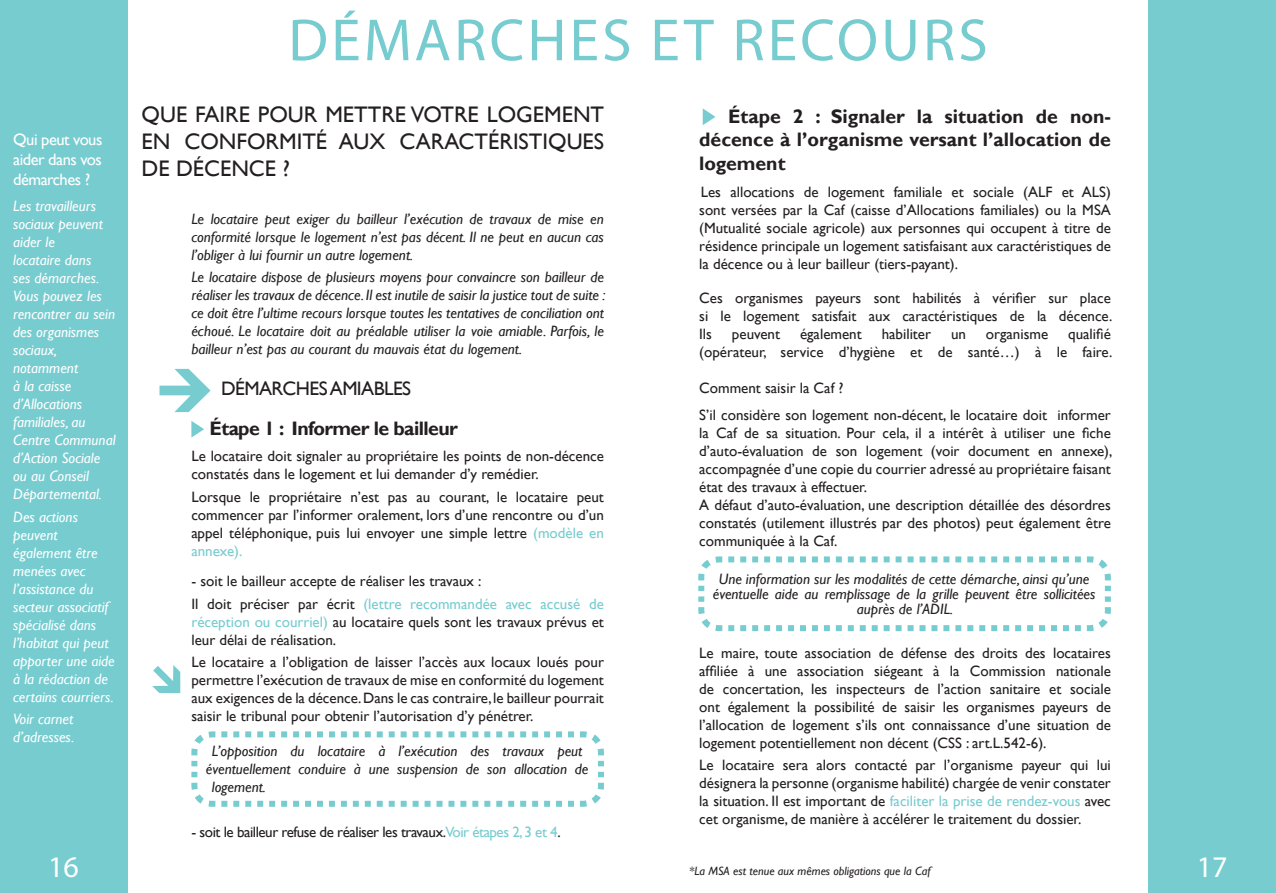
<style>
.page{position:relative;width:1276px;height:893px;background:#fff}
.page>*{position:absolute;margin:0;border:0;box-sizing:border-box;transform-origin:0 0}
.t1{font:60px "Myriad Pro";letter-spacing:.05em;color:#77ccd0}
.t2{font:30px "Myriad Pro";color:#fff}
.t3{font:22.5px/27px "Gill Sans";color:#231f20;text-align:justify}
.t4{font:700 19.5px/23.4px "Gill Sans";color:#231f20;text-align:justify}
.t5{font:700 19.5px "Gill Sans";letter-spacing:-.03em;color:#231f20}
.t6{font:19.5px "Gill Sans";letter-spacing:-.03em;color:#231f20}
.t7{font:16.5px/19.8px "Gill Sans";letter-spacing:-.03em;color:#fff;text-align:justify}
.t8{font:15px/18px "Gill Sans";color:#231f20;text-align:justify}
.t9{font:italic 15px/18px "Gill Sans";color:#231f20;text-align:justify}
.t10{font:italic 15px/18px "Gill Sans";color:#fff}
.t11{font:15px "Gill Sans";letter-spacing:-.03em;color:#231f20}
.t12{font:italic 12px "Gill Sans";color:#231f20}
.s1{color:#77ccd0}
</style>
<div class="page">
<div style="left:1148px;top:0;width:128px;height:893px;background:#77ccd0"></div>
<div style="left:0;top:0;width:128px;height:893px;background:#77ccd0"></div>
<svg style="left:191px;top:421px;width:13px;height:17px"></svg>
<svg style="left:152px;top:665px;width:28px;height:28px"></svg>
<svg style="left:159px;top:369px;width:51px;height:43px"></svg>
<svg style="left:703px;top:108px;width:12px;height:17px"></svg>
<svg style="left:698px;top:556px;width:413px;height:76px"></svg>
<svg style="left:191px;top:731px;width:413px;height:76px"></svg>
<p class="t1" style="left:288px;top:3px;width:701px">DÉMARCHES ET RECOURS</p>
<p class="t4" style="left:699px;top:105px;width:413px;text-indent:29px">Étape 2 : Signaler la situation de non&shy;décence à l’organisme versant l’allocation de logement</p>
<p class="t8" style="left:699px;top:184px;width:413px">Les allocations de logement familiale et sociale (ALF et ALS) sont versées par la Caf (caisse d’Allocations familiales) ou la MSA (Mutualité sociale agricole) aux personnes qui occupent à titre de résidence principale un logement satisfaisant aux caractéristiques de la décence ou à leur bailleur (tiers-payant).</p>
<p class="t8" style="left:699px;top:289px;width:415px">Ces organismes payeurs sont habilités à vérifier sur place si le logement satisfait aux caractéristiques de la décence.<br>Ils</p>
<p class="t3" style="left:142px;top:101px;width:464px">QUE FAIRE POUR METTRE VOTRE LOGEMENT EN CONFORMITÉ AUX CARACTÉRISTIQUES DE DÉCENCE ?</p>
<p class="t7" style="left:13px;top:130px;width:91px">Qui peut vous aider dans vos démarches ?</p>
<p class="t10" style="left:13px;top:198px;width:104px">Les travailleurs sociaux peuvent aider le<br>locataire dans<br>ses démarches.<br>Vous pouvez les rencontrer au sein des organismes sociaux, notamment<br>à la caisse d’Allocations familiales, au<br>Centre Communal d’Action Sociale ou au Conseil<br>Départemental.</p>
<p class="t10" style="left:13px;top:508px;width:103px">Des actions peuvent également être menées avec l’assistance du secteur associatif spécialisé dans l’habitat qui peut apporter une aide à la rédaction de certains courriers.</p>
<p class="t10" style="left:13px;top:710px;width:63px">Voir carnet d’adresses.</p>
<p class="t9" style="left:191px;top:210px;width:414px">Le locataire peut exiger du bailleur l’exécution de travaux de mise en conformité lorsque le logement n’est pas décent. Il ne peut en aucun cas l’obliger à lui fournir un autre logement.</p>
<p class="t9" style="left:191px;top:268px;width:415px">Le locataire dispose de plusieurs moyens pour convaincre son bailleur de réaliser les travaux de décence. Il est inutile de saisir la justice tout de suite : ce doit être l’ultime recours lorsque toutes les tentatives de conciliation ont échoué. Le locataire doit au préalable utiliser la voie amiable. Parfois, le bailleur n’est pas au courant du mauvais état du logement.</p>
<p class="t6" style="left:221px;top:377px;width:191px">DÉMARCHES AMIABLES</p>
<p class="t5" style="left:210px;top:417px;width:250px">Étape 1 : Informer le bailleur</p>
<p class="t8" style="left:191px;top:448px;width:414px">Le locataire doit signaler au propriétaire les points de non-décence constatés dans le logement et lui demander d’y remédier.</p>
<p class="t8" style="left:191px;top:488px;width:414px">Lorsque le propriétaire n’est pas au courant, le locataire peut commencer par l’informer oralement, lors d’une rencontre ou d’un appel téléphonique, puis lui envoyer une simple lettre <span class="s1">(modèle en annexe).</span></p>
<p class="t8" style="left:191px;top:573px;width:292px">- soit le bailleur accepte de réaliser les travaux :</p>
<p class="t8" style="left:191px;top:595px;width:414px">Il doit préciser par écrit <span class="s1">(lettre recommandée avec accusé de réception ou courriel)</span> au locataire quels sont les travaux prévus et leur délai de réalisation.</p>
<p class="t8" style="left:191px;top:653px;width:414px">Le locataire a l’obligation de laisser l’accès aux locaux loués pour permettre l’exécution de travaux de mise en conformité du logement aux exigences de la décence. Dans le cas contraire, le bailleur pourrait saisir le tribunal pour obtenir l’autorisation d’y pénétrer.</p>
<p class="t8" style="left:699px;top:325px;width:415px;text-align:right">qualifié<br>(opérateur, service d’hygiène et de santé…) à le faire.</p>
<p class="t8" style="left:699px;top:379px;width:146px">Comment saisir la Caf ?</p>
<p class="t8" style="left:699px;top:406px;width:415px">S’il considère son logement non-décent, le locataire doit informer la Caf de sa situation. Pour cela, il a intérêt à utiliser une fiche d’auto-évaluation de son logement (voir document en annexe), accompagnée d’une copie du courrier adressé au propriétaire faisant état des travaux à effectuer.</p>
<p class="t8" style="left:699px;top:496px;width:413px">A défaut d’auto-évaluation, une description détaillée des désordres constatés (utilement illustrés par des photos) peut également être communiquée à la Caf.</p>
<p class="t8" style="left:732px;top:325px;width:50px">peuvent</p>
<p class="t8" style="left:800px;top:325px;width:63px">également</p>
<p class="t8" style="left:881px;top:325px;width:51px">habiliter</p>
<p class="t8" style="left:951px;top:325px;width:16px">un</p>
<p class="t8" style="left:986px;top:325px;width:64px">organisme</p>
<p class="t9" style="left:713px;top:572px;width:384px;line-height:15px;text-align:center">Une information sur les modalités de cette démarche, ainsi qu’une éventuelle aide au remplissage de la grille peuvent être sollicitées auprès de l’ADIL.</p>
<p class="t8" style="left:699px;top:644px;width:413px">Le maire, toute association de défense des droits des locataires affiliée à une association siégeant à la Commission nationale de concertation, les inspecteurs de l’action sanitaire et sociale ont également la possibilité de saisir les organismes payeurs de l’allocation de logement s’ils ont connaissance d’une situation de logement potentiellement non décent (CSS : art.L.542-6).</p>
<p class="t8" style="left:699px;top:756px;width:413px">Le locataire sera alors contacté par l’organisme payeur qui lui désignera la personne (organisme habilité) chargée de venir constater la situation. Il est important de <span class="s1">faciliter la prise de rendez-vous</span> avec cet organisme, de manière à accélérer le traitement du dossier.</p>
<p class="t12" style="left:689px;top:863px;width:243px">*La MSA est tenue aux mêmes obligations que la Caf</p>
<p class="t9" style="left:212px;top:742px;width:372px">L’opposition du locataire à l’exécution des travaux peut</p>
<p class="t9" style="left:206px;top:760px;width:384px">éventuellement conduire à une suspension de son allocation de</p>
<p class="t9" style="left:212px;top:778px;width:56px">logement.</p>
<p class="t11" style="left:191px;top:824px;width:371px">- soit le bailleur refuse de réaliser les travaux.<span class="s1">Voir étapes 2, 3 et 4</span>.</p>
<h2 class="t2" style="left:48px;top:849px;width:32px">16</h2>
<h2 class="t2" style="left:1196px;top:849px;width:32px">17</h2>
</div>
